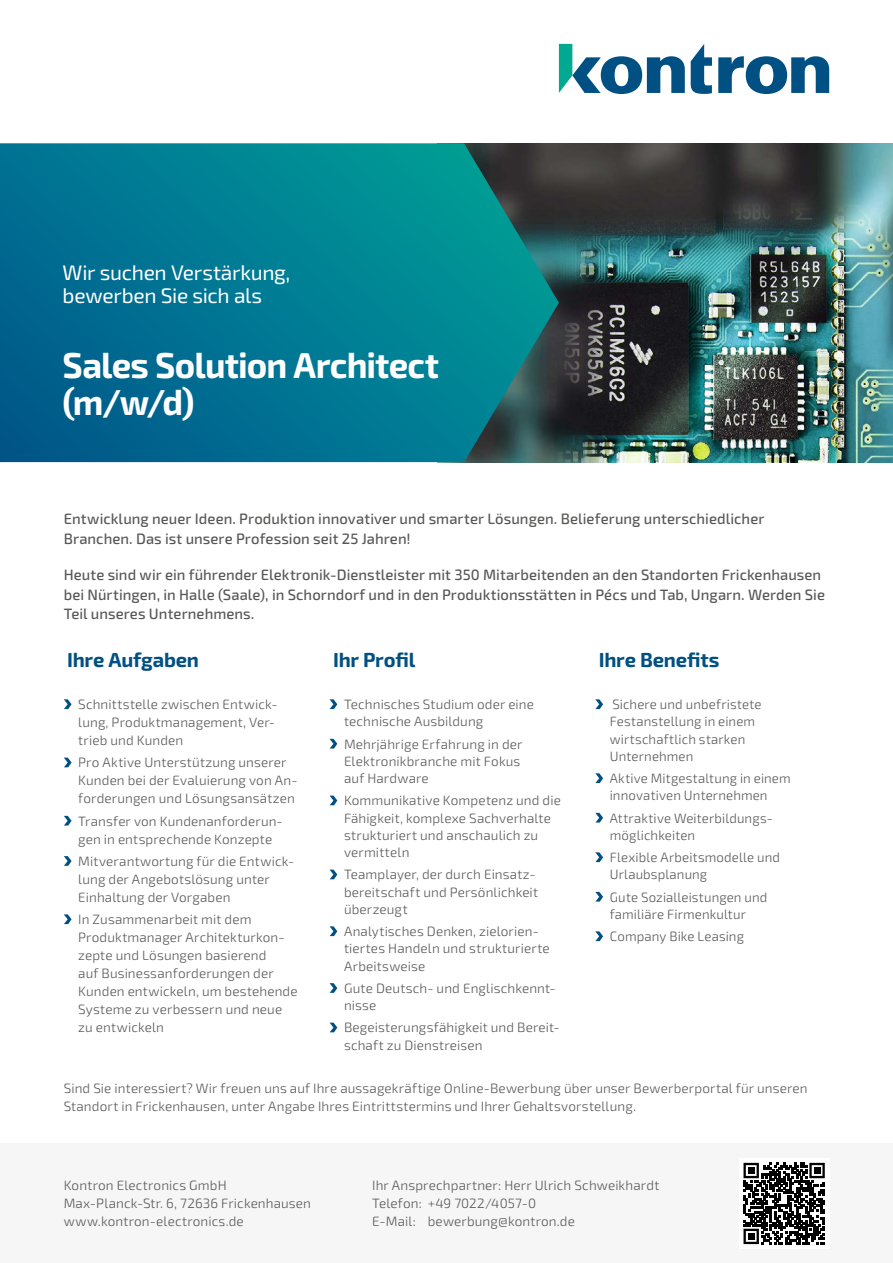
<style>
.page{position:relative;width:893px;height:1263px;background:#fff}
.page>*{position:absolute;margin:0;border:0;box-sizing:border-box;transform-origin:0 0}
.t1{font:700 36px/37.5px "Sn T";letter-spacing:-.025em;color:#fff}
.t2{font:21px/22.5px "Sn T";letter-spacing:-.015em;color:#fff}
.t3{font:700 20.25px "Sn T";letter-spacing:-.01em;color:#005083}
.t4{font:500 15px/19.5px "Sn T";letter-spacing:.005em;color:#575756}
.t5{font:300 13.5px/17.2px "Sn T";letter-spacing:.01em;color:#575756}
</style>
<div class="page">
<img style="left:559px;top:143px;width:334px;height:319px">
<svg style="left:0;top:143px;width:559px;height:319px;background:#04758c"></svg>
<div style="left:0;top:1144px;width:893px;height:119px;background:#f6f6f6"></div>
<div style="left:739px;top:1158px;width:90px;height:90px;background:#fff"></div>
<svg style="left:743px;top:1163px;width:82px;height:81px"></svg>
<div style="left:748px;top:1167px;width:6px;height:7px;background:#000"></div>
<div style="left:814px;top:1167px;width:6px;height:7px;background:#000"></div>
<div style="left:748px;top:1233px;width:6px;height:7px;background:#000"></div>
<svg style="left:64px;top:699px;width:8px;height:10px"></svg>
<svg style="left:64px;top:758px;width:8px;height:9px"></svg>
<svg style="left:64px;top:816px;width:8px;height:9px"></svg>
<svg style="left:64px;top:856px;width:8px;height:10px"></svg>
<svg style="left:64px;top:914px;width:8px;height:10px"></svg>
<svg style="left:330px;top:699px;width:7px;height:10px"></svg>
<svg style="left:330px;top:739px;width:7px;height:9px"></svg>
<svg style="left:330px;top:796px;width:7px;height:9px"></svg>
<svg style="left:330px;top:870px;width:7px;height:9px"></svg>
<svg style="left:330px;top:926px;width:7px;height:10px"></svg>
<svg style="left:330px;top:983px;width:7px;height:10px"></svg>
<svg style="left:330px;top:1023px;width:7px;height:9px"></svg>
<svg style="left:595px;top:699px;width:8px;height:10px"></svg>
<svg style="left:595px;top:773px;width:8px;height:10px"></svg>
<svg style="left:595px;top:813px;width:8px;height:9px"></svg>
<svg style="left:595px;top:852px;width:8px;height:10px"></svg>
<svg style="left:595px;top:892px;width:8px;height:9px"></svg>
<svg style="left:595px;top:931px;width:8px;height:10px"></svg>
<svg style="left:559px;top:44px;width:270px;height:50px"></svg>
<h2 class="t2" style="left:63px;top:262px;width:229px">Wir suchen Verstärkung, bewerben Sie sich als</h2>
<h1 class="t1" style="left:63px;top:347px;width:378px">Sales Solution Architect (m/w/d)</h1>
<p class="t4" style="left:64px;top:510px;width:702px">Entwicklung neuer Ideen. Produktion innovativer und smarter Lösungen. Belieferung unterschiedlicher<br>Branchen. Das ist unsere Profession seit 25 Jahren!</p>
<p class="t4" style="left:64px;top:566px;width:763px">Heute sind wir ein führender Elektronik-Dienstleister mit 350 Mitarbeitenden an den Standorten Frickenhausen bei Nürtingen, in Halle (Saale), in Schorndorf und in den Produktionsstätten in Pécs und Tab, Ungarn. Werden Sie<br>Teil unseres Unternehmens.</p>
<h3 class="t3" style="left:67px;top:648px;width:133px">Ihre Aufgaben</h3>
<h3 class="t3" style="left:333px;top:648px;width:84px">Ihr Profil</h3>
<h3 class="t3" style="left:599px;top:648px;width:122px">Ihre Benefits</h3>
<p class="t5" style="left:78px;top:696px;width:201px;line-height:18px">Schnittstelle zwischen Entwick&shy;lung, Produktmanagement, Ver&shy;trieb und Kunden</p>
<p class="t5" style="left:78px;top:754px;width:221px;line-height:18px">Pro Aktive Unterstützung unserer<br>Kunden bei der Evaluierung von An&shy;forderungen und Lösungsansätzen</p>
<p class="t5" style="left:78px;top:812px;width:206px;line-height:18px">Transfer von Kundenanforderun&shy;gen in entsprechende Konzepte</p>
<p class="t5" style="left:78px;top:852px;width:218px;line-height:18px">Mitverantwortung für die Entwick&shy;lung der Angebotslösung unter<br>Einhaltung der Vorgaben</p>
<p class="t5" style="left:78px;top:911px;width:221px;line-height:18px">In Zusammenarbeit mit dem<br>Produktmanager Architekturkon&shy;zepte und Lösungen basierend<br>auf Businessanforderungen der<br>Kunden entwickeln, um bestehende<br>Systeme zu verbessern und neue zu entwickeln</p>
<p class="t5" style="left:610px;top:696px;width:153px">Sichere und unbefristete<br>Festanstellung in einem wirtschaftlich starken<br>Unternehmen</p>
<p class="t5" style="left:610px;top:770px;width:182px">Aktive Mitgestaltung in einem innovativen Unternehmen</p>
<p class="t5" style="left:610px;top:809px;width:165px">Attraktive Weiterbildungs&shy;möglichkeiten</p>
<p class="t5" style="left:610px;top:849px;width:172px">Flexible Arbeitsmodelle und<br>Urlaubsplanung</p>
<p class="t5" style="left:610px;top:888px;width:159px">Gute Sozialleistungen und familiäre Firmenkultur</p>
<p class="t5" style="left:610px;top:928px;width:136px">Company Bike Leasing</p>
<p class="t5" style="left:344px;top:696px;width:191px">Technisches Studium oder eine technische Ausbildung</p>
<p class="t5" style="left:344px;top:735px;width:180px">Mehrjährige Erfahrung in der<br>Elektronikbranche mit Fokus auf Hardware</p>
<p class="t5" style="left:344px;top:792px;width:218px">Kommunikative Kompetenz und die<br>Fähigkeit, komplexe Sachverhalte strukturiert und anschaulich zu vermitteln</p>
<p class="t5" style="left:344px;top:866px;width:196px">Teamplayer, der durch Einsatz&shy;bereitschaft und Persönlichkeit überzeugt</p>
<p class="t5" style="left:344px;top:923px;width:207px">Analytisches Denken, zielorien&shy;tiertes Handeln und strukturierte<br>Arbeitsweise</p>
<p class="t5" style="left:344px;top:980px;width:213px">Gute Deutsch- und Englischkennt&shy;nisse</p>
<p class="t5" style="left:344px;top:1019px;width:217px">Begeisterungsfähigkeit und Bereit&shy;schaft zu Dienstreisen</p>
<p class="t5" style="left:64px;top:1079px;width:745px;line-height:18px">Sind Sie interessiert? Wir freuen uns auf Ihre aussagekräftige Online-Bewerbung über unser Bewerberportal für unseren<br>Standort in Frickenhausen, unter Angabe Ihres Eintrittstermins und Ihrer Gehaltsvorstellung.</p>
<p class="t5" style="left:64px;top:1177px;width:249px;line-height:18px">Kontron Electronics GmbH<br>Max-Planck-Str. 6, 72636 Frickenhausen www.kontron-electronics.de</p>
<p class="t5" style="left:372px;top:1177px;width:289px;line-height:18px">Ihr Ansprechpartner: Herr Ulrich Schweikhardt<br>Telefon: +49 7022/4057-0<br>E-Mail: bewerbung@kontron.de</p>
</div>
